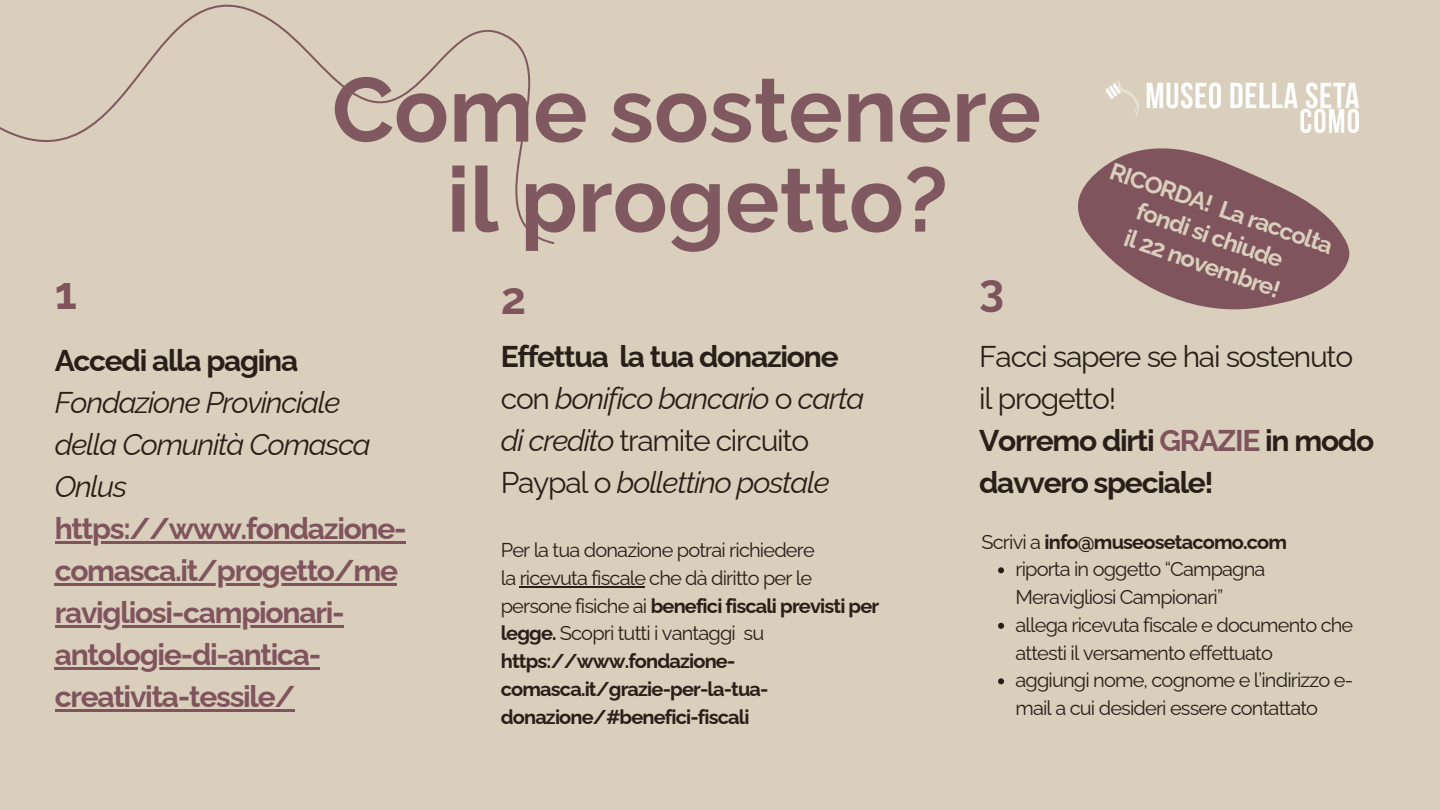
<style>
.page{position:relative;width:1440px;height:810px;background:#d9cfbc}
.page>*{position:absolute;margin:0;border:0;box-sizing:border-box;transform-origin:0 0}
.t1{font:700 90.6px/90px "Raleway";color:#7f595f;text-align:center}
.t2{font:700 45px "Raleway";color:#7f545d}
.t3{font:italic 30px/42px "Raleway";letter-spacing:-.04em;color:#291e18}
.t4{font:700 30px/42px "Raleway";letter-spacing:-.04em;color:#7f545d}
.t5{font:30px/42px "Raleway";letter-spacing:-.04em;color:#291e18}
.t6{font:700 24px/29.2px "Raleway";color:#d9cfbc;text-align:center}
.t7{font:700 20px/27.8px "Raleway";letter-spacing:-.04em;color:#291e18}
.t8{font:20px/27.8px "Raleway";letter-spacing:-.04em;color:#291e18}
.s1{font-weight:700}
.s2{font-weight:700;color:#7f545d}
.s3{font-weight:700;font-style:normal}
.s4{font-style:normal}
.s5{font-weight:400}
</style>
<div class="page">
<img style="left:1107px;top:81px;width:252px;height:44px">
<svg style="left:0;top:4px;width:555px;height:240px"></svg>
<svg style="left:1078px;top:125px;width:281px;height:185px;fill:#7f545d"></svg>
<hr style="left:55px;top:541px;width:351px;height:3px;background:#7f545d">
<hr style="left:55px;top:583px;width:342px;height:3px;background:#7f545d">
<hr style="left:55px;top:625px;width:288px;height:3px;background:#7f545d">
<hr style="left:55px;top:667px;width:265px;height:3px;background:#7f545d">
<hr style="left:55px;top:709px;width:239px;height:3px;background:#7f545d">
<hr style="left:520px;top:586px;width:125px;height:2px;background:#291e18">
<svg style="left:998px;top:567px;width:6px;height:6px"></svg>
<svg style="left:998px;top:623px;width:6px;height:6px"></svg>
<svg style="left:998px;top:678px;width:6px;height:6px"></svg>
<p class="t1" style="left:332px;top:65px;width:711px">Come sostenere il progetto?</p>
<p class="t6" style="left:1116px;top:156px;width:236px;rotate:19deg">RICORDA! La raccolta fondi si chiude<br>il 22 novembre!</p>
<h2 class="t2" style="left:501px;top:272px;width:27px">2</h2>
<h2 class="t2" style="left:979px;top:263px;width:27px">3</h2>
<p class="t5" style="left:979px;top:336px;width:397px">Facci sapere se hai sostenuto il progetto!<br><span class="s1">Vorremo dirti</span> <span class="s2">GRAZIE</span> <span class="s1">in modo davvero speciale!</span></p>
<h1 class="t2" style="left:55px;top:267px;width:24px">1</h1>
<p class="t3" style="left:55px;top:339px;width:318px"><span class="s3">Accedi alla pagina<br></span>Fondazione Provinciale della Comunità Comasca<br>Onlus</p>
<p class="t4" style="left:55px;top:507px;width:354px">https://www.fondazione-</p>
<h3 class="t4" style="left:55px;top:549px;width:345px">comasca.it/progetto/me</h3>
<p class="t4" style="left:55px;top:591px;width:291px">ravigliosi-campionari-</p>
<h2 class="t4" style="left:55px;top:633px;width:268px">antologie-di-antica&shy;creativita-tessile/</h2>
<p class="t3" style="left:501px;top:336px;width:365px"><span class="s3">Effettua la tua donazione </span><span class="s4">con</span> bonifico bancario <span class="s4">o</span> carta di credito <span class="s4">tramite circuito<br>Paypal o</span> bollettino postale</p>
<p class="t7" style="left:982px;top:528px;width:307px"><span class="s5">Scrivi a</span> info@museosetacomo.com</p>
<p class="t8" style="left:1016px;top:555px;width:251px">riporta in oggetto “Campagna<br>Meravigliosi Campionari”</p>
<p class="t8" style="left:1016px;top:611px;width:339px">allega ricevuta fiscale e documento che attesti il versamento effettuato<br>aggiungi nome, cognome e l’indirizzo e&shy;mail a cui desideri essere contattato</p>
<p class="t8" style="left:501px;top:536px;width:315px">Per la tua donazione potrai richiedere</p>
<p class="t7" style="left:501px;top:564px;width:380px"><span class="s5">la ricevuta fiscale che dà diritto per le persone fisiche ai</span> benefici fiscali previsti per legge. <span class="s5">Scopri tutti i vantaggi su </span>https://www.fondazione&shy;comasca.it/grazie-per-la-tua&shy;donazione/#benefici-fiscali</p>
</div>
